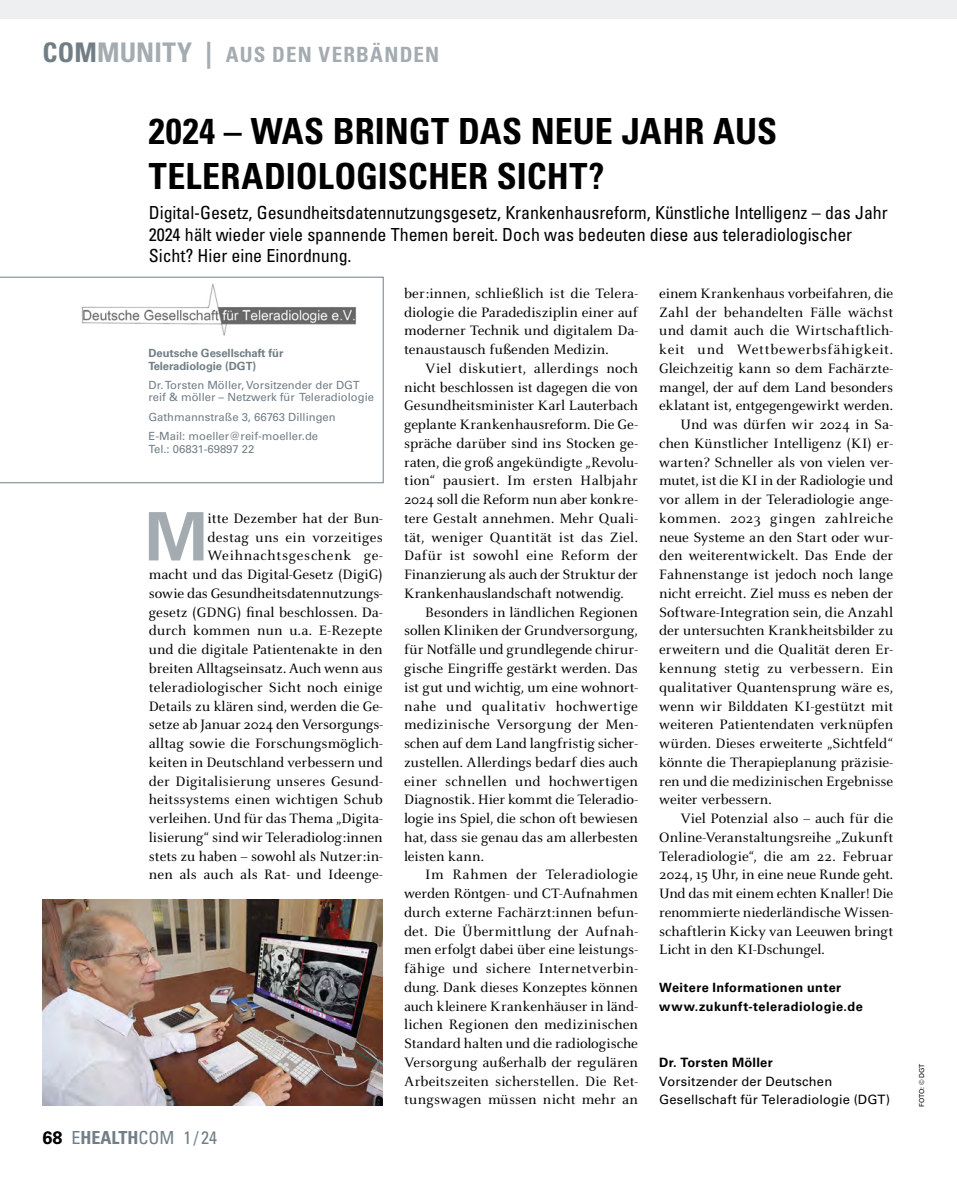
<style>
.page{position:relative;width:957px;height:1191px;background:#fff}
.page>*{position:absolute;margin:0;border:0;box-sizing:border-box;transform-origin:0 0}
.t1{font:700 66.9px "Univers LT Std";color:#a4acb1}
.t2{font:700 condensed 36px/44.5px "Univers LT Std";color:#000}
.t3{font:700 condensed 21px "Univers LT Std";letter-spacing:.055em;color:#a4acb1}
.t4{font:condensed 18px/21.6px "Univers LT Std";letter-spacing:-.005em;color:#000}
.t5{font:condensed 18px "Univers LT Std";color:#717e86}
.t6{font:15px/18.8px "Celeste OT";color:#000;text-align:right}
.t7{font:15px "Celeste OT";letter-spacing:.02em;color:#000}
.t8{font:15px "Celeste OT";letter-spacing:-.02em;color:#000}
.t9{font:15px "Celeste OT";letter-spacing:.03em;color:#000}
.t10{font:15px "Celeste OT";letter-spacing:.04em;color:#000}
.t11{font:15px "Celeste OT";letter-spacing:.025em;color:#000}
.t12{font:12.9px/18.8px "Univers LT Std";letter-spacing:.015em;color:#000}
.t13{font:700 12.9px "Univers LT Std";letter-spacing:.02em;color:#000}
.t14{font:700 12.75px/18.8px "Univers LT Std";letter-spacing:.035em;color:#000}
.t15{font:11.25px/12.8px "Univers LT Std";color:#717e86}
.t16{font:700 11.25px/12.8px "Univers LT Std";letter-spacing:-.005em;color:#717e86}
.t17{font:6.75px "Univers LT Std";color:#000}
.s1{font-size:27px;color:#717e86}
.s2{font-size:27px}
.s3{font-weight:700;font-stretch:normal;color:#000}
.s4{font-weight:700}
</style>
<div class="page">
<div style="left:0;top:0;width:957px;height:19px;background:#edeff0"></div>
<img style="left:43px;top:899px;width:340px;height:207px">
<svg style="left:0;top:277px;width:383px;height:206px"></svg>
<img style="left:74px;top:283px;width:289px;height:52px">
<h3 class="t3" style="left:43px;top:42px;width:398px"><span class="s1">COM</span><span class="s2">MUNITY |</span> AUS DEN VERBÄNDEN</h3>
<h2 class="t2" style="left:149px;top:109px;width:630px">2024 – WAS BRINGT DAS NEUE JAHR AUS<br>TELERADIOLOGISCHER SICHT?</h2>
<p class="t4" style="left:149px;top:201px;width:740px">Digital-Gesetz, Gesundheitsdatennutzungsgesetz, Krankenhausreform, Künstliche Intelligenz – das Jahr<br>2024 hält wieder viele spannende Themen bereit. Doch was bedeuten diese aus teleradiologischer<br>Sicht? Hier eine Einordnung.</p>
<p class="t16" style="left:149px;top:346px;width:136px">Deutsche Gesellschaft für<br>Teleradiologie (DGT)</p>
<p class="t15" style="left:149px;top:378px;width:227px">Dr. Torsten Möller, Vorsitzender der DGT reif &amp; möller – Netzwerk für Teleradiologie</p>
<p class="t15" style="left:149px;top:407px;width:189px;line-height:19.2px">Gathmannstraße 3, 66763 Dillingen<br>E-Mail: moeller@reif-moeller.de</p>
<p class="t15" style="left:149px;top:442px;width:107px">Tel.: 06831-69897 22</p>
<h1 class="t1" style="left:145px;top:497px;width:65px">M</h1>
<p class="t6" style="left:149px;top:509px;width:236px">itte Dezember hat der Bun-<br>destag uns ein vorzeitiges Weihnachtsgeschenk ge-<br>macht und das Digital-Gesetz (DigiG) sowie das Gesundheitsdatennutzungs&shy;gesetz (GDNG) final beschlossen. Da&shy;durch kommen nun u.a. E-Rezepte und die digitale Patientenakte in den breiten Alltagseinsatz. Auch wenn aus teleradiologischer Sicht noch einige Details zu klären sind, werden die Ge&shy;setze ab Januar 2024 den Versorgungs&shy;alltag sowie die Forschungsmöglich&shy;keiten in Deutschland verbessern und der Digitalisierung unseres Gesund&shy;heitssystems einen wichtigen Schub verleihen. Und für das Thema „Digita&shy;lisierung“ sind wir Teleradiolog:innen stets zu haben – sowohl als Nutzer:in&shy;nen als auch als Rat- und Ideenge-</p>
<p class="t5" style="left:43px;top:1126px;width:176px"><span class="s3">68</span> E<span class="s4">HEALTH</span>COM 1 / 24</p>
<p class="t6" style="left:404px;top:284px;width:235px;text-align:justify">ber:innen, schließlich ist die Telera&shy;diologie die Paradedisziplin einer auf moderner Technik und digitalem Da&shy;tenaustausch fußenden Medizin.</p>
<p class="t7" style="left:425px;top:359px;width:214px">Viel diskutiert, allerdings noch</p>
<p class="t6" style="left:404px;top:377px;width:235px">nicht beschlossen ist dagegen die von</p>
<p class="t6" style="left:404px;top:396px;width:235px">Gesundheitsminister Karl Lauterbach</p>
<p class="t6" style="left:404px;top:415px;width:235px">geplante Krankenhausreform. Die Ge-</p>
<p class="t6" style="left:404px;top:434px;width:235px">spräche darüber sind ins Stocken ge-</p>
<p class="t6" style="left:404px;top:452px;width:235px">raten, die groß angekündigte „Revolu-</p>
<p class="t6" style="left:404px;top:471px;width:235px">tion“ pausiert. Im ersten Halbjahr</p>
<p class="t6" style="left:404px;top:490px;width:235px">2024 soll die Reform nun aber konkre-</p>
<p class="t6" style="left:404px;top:509px;width:235px">tere Gestalt annehmen. Mehr Quali-</p>
<p class="t6" style="left:404px;top:527px;width:235px">tät, weniger Quantität ist das Ziel.</p>
<p class="t7" style="left:404px;top:547px;width:235px">Dafür ist sowohl eine Reform der</p>
<p class="t6" style="left:404px;top:565px;width:235px">Finanzierung als auch der Struktur der</p>
<p class="t6" style="left:404px;top:584px;width:221px">Krankenhauslandschaft notwendig.</p>
<p class="t6" style="left:425px;top:602px;width:214px">Besonders in ländlichen Regionen</p>
<p class="t6" style="left:404px;top:621px;width:235px">sollen Kliniken der Grundversorgung,</p>
<p class="t6" style="left:404px;top:640px;width:235px">für Notfälle und grundlegende chirur-</p>
<p class="t6" style="left:404px;top:659px;width:235px">gische Eingriffe gestärkt werden. Das</p>
<p class="t6" style="left:404px;top:677px;width:235px">ist gut und wichtig, um eine wohnort-</p>
<p class="t9" style="left:404px;top:697px;width:235px">nahe und qualitativ hochwertige</p>
<p class="t6" style="left:404px;top:715px;width:235px">medizinische Versorgung der Men-</p>
<p class="t6" style="left:404px;top:734px;width:235px">schen auf dem Land langfristig sicher-</p>
<p class="t6" style="left:404px;top:752px;width:235px">zustellen. Allerdings bedarf dies auch</p>
<p class="t6" style="left:404px;top:771px;width:235px">einer schnellen und hochwertigen</p>
<p class="t6" style="left:404px;top:790px;width:235px">Diagnostik. Hier kommt die Teleradio-</p>
<p class="t6" style="left:404px;top:809px;width:235px">logie ins Spiel, die schon oft bewiesen</p>
<p class="t6" style="left:404px;top:827px;width:235px">hat, dass sie genau das am allerbesten</p>
<p class="t6" style="left:404px;top:846px;width:81px">leisten kann.</p>
<p class="t7" style="left:425px;top:866px;width:214px">Im Rahmen der Teleradiologie</p>
<p class="t6" style="left:404px;top:884px;width:235px">werden Röntgen- und CT-Aufnahmen</p>
<p class="t6" style="left:404px;top:902px;width:235px">durch externe Fachärzt:innen befun-</p>
<p class="t7" style="left:404px;top:922px;width:235px">det. Die Übermittlung der Aufnah-</p>
<p class="t6" style="left:404px;top:940px;width:235px">men erfolgt dabei über eine leistungs-</p>
<p class="t6" style="left:404px;top:959px;width:235px">fähige und sichere Internetverbin-</p>
<p class="t6" style="left:404px;top:977px;width:235px">dung. Dank dieses Konzeptes können</p>
<p class="t6" style="left:404px;top:996px;width:235px">auch kleinere Krankenhäuser in länd-</p>
<p class="t6" style="left:404px;top:1015px;width:235px">lichen Regionen den medizinischen</p>
<p class="t6" style="left:404px;top:1034px;width:235px">Standard halten und die radiologische</p>
<p class="t6" style="left:404px;top:1052px;width:235px">Versorgung außerhalb der regulären</p>
<p class="t6" style="left:404px;top:1071px;width:235px">Arbeitszeiten sicherstellen. Die Ret-</p>
<p class="t6" style="left:404px;top:1090px;width:235px">tungswagen müssen nicht mehr an</p>
<p class="t6" style="left:659px;top:284px;width:235px">einem Krankenhaus vorbeifahren, die</p>
<p class="t6" style="left:659px;top:302px;width:235px">Zahl der behandelten Fälle wächst</p>
<p class="t6" style="left:659px;top:321px;width:235px">und damit auch die Wirtschaftlich-</p>
<p class="t10" style="left:659px;top:341px;width:235px">keit und Wettbewerbsfähigkeit.</p>
<p class="t6" style="left:659px;top:359px;width:235px">Gleichzeitig kann so dem Fachärzte-</p>
<p class="t6" style="left:659px;top:377px;width:235px">mangel, der auf dem Land besonders</p>
<p class="t6" style="left:659px;top:396px;width:235px">eklatant ist, entgegengewirkt werden.</p>
<p class="t6" style="left:680px;top:415px;width:214px">Und was dürfen wir 2024 in Sa-</p>
<p class="t6" style="left:659px;top:434px;width:235px">chen Künstlicher Intelligenz (KI) er-</p>
<p class="t6" style="left:659px;top:452px;width:235px">warten? Schneller als von vielen ver-</p>
<p class="t6" style="left:659px;top:471px;width:235px">mutet, ist die KI in der Radiologie und</p>
<p class="t6" style="left:659px;top:490px;width:235px">vor allem in der Teleradiologie ange-</p>
<p class="t11" style="left:659px;top:509px;width:235px">kommen. 2023 gingen zahlreiche</p>
<p class="t6" style="left:659px;top:527px;width:235px">neue Systeme an den Start oder wur-</p>
<p class="t6" style="left:659px;top:546px;width:235px">den weiterentwickelt. Das Ende der</p>
<p class="t6" style="left:659px;top:565px;width:235px">Fahnenstange ist jedoch noch lange</p>
<p class="t6" style="left:659px;top:584px;width:235px">nicht erreicht. Ziel muss es neben der</p>
<p class="t6" style="left:659px;top:602px;width:235px">Software-Integration sein, die Anzahl</p>
<p class="t6" style="left:659px;top:621px;width:235px">der untersuchten Krankheitsbilder zu</p>
<p class="t6" style="left:659px;top:640px;width:235px">erweitern und die Qualität deren Er-</p>
<p class="t6" style="left:659px;top:659px;width:235px">kennung stetig zu verbessern. Ein</p>
<p class="t6" style="left:659px;top:677px;width:235px">qualitativer Quantensprung wäre es,</p>
<p class="t6" style="left:659px;top:696px;width:235px">wenn wir Bilddaten KI-gestützt mit</p>
<p class="t6" style="left:659px;top:715px;width:235px">weiteren Patientendaten verknüpfen</p>
<p class="t6" style="left:659px;top:734px;width:235px">würden. Dieses erweiterte „Sichtfeld“</p>
<p class="t6" style="left:659px;top:752px;width:235px">könnte die Therapieplanung präzisie-</p>
<p class="t6" style="left:659px;top:771px;width:235px">ren und die medizinischen Ergebnisse</p>
<p class="t6" style="left:659px;top:790px;width:114px">weiter verbessern.</p>
<p class="t6" style="left:680px;top:809px;width:214px">Viel Potenzial also – auch für die</p>
<p class="t6" style="left:659px;top:827px;width:235px">Online-Veranstaltungsreihe „Zukunft</p>
<p class="t6" style="left:659px;top:846px;width:235px">Teleradiologie“, die am 22. Februar</p>
<p class="t6" style="left:659px;top:865px;width:235px">2024, 15 Uhr, in eine neue Runde geht.</p>
<p class="t8" style="left:659px;top:884px;width:235px">Und das mit einem echten Knaller! Die</p>
<p class="t6" style="left:659px;top:902px;width:235px">renommierte niederländische Wissen-</p>
<p class="t6" style="left:659px;top:921px;width:235px">schaftlerin Kicky van Leeuwen bringt</p>
<p class="t6" style="left:659px;top:940px;width:167px">Licht in den KI-Dschungel.</p>
<p class="t14" style="left:659px;top:978px;width:205px">Weitere Informationen unter www.zukunft-teleradiologie.de</p>
<p class="t13" style="left:659px;top:1054px;width:115px">Dr. Torsten Möller</p>
<p class="t12" style="left:659px;top:1071px;width:232px">Vorsitzender der Deutschen<br>Gesellschaft für Teleradiologie (DGT)</p>
<p class="t17" style="left:918px;top:1107px;width:45px;rotate:-90deg">FOTO: © DGT</p>
</div>
